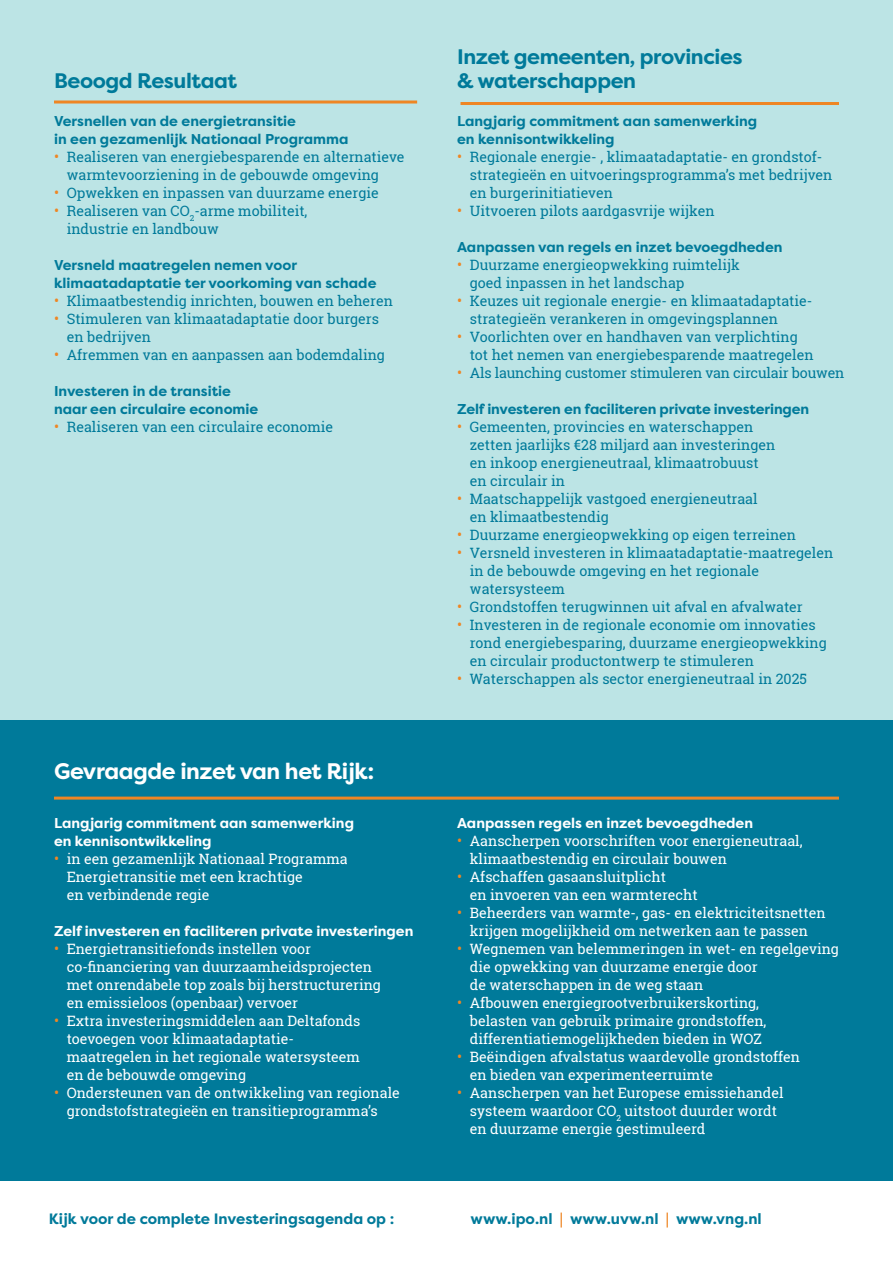
<style>
.page{position:relative;width:893px;height:1263px;background:#fff}
.page>*{position:absolute;margin:0;border:0;box-sizing:border-box;transform-origin:0 0}
.t1{font:700 22.5px "Filson Pro";letter-spacing:-.02em;color:#fff}
.t2{font:700 21px/24px "Filson Pro";letter-spacing:-.02em;color:#007a9a}
.t3{font:700 15px "Filson Pro";color:#007a9a}
.t4{font:14.25px/18px "Roboto Slab";color:#007a9a}
.t5{font:14.25px/18px "Roboto Slab";color:#fff}
.t6{font:700 14.25px/18px "Filson Pro";color:#007a9a}
.t7{font:700 14.25px/18px "Filson Pro";color:#fff}
.s1{font-size:15px;color:#ee8624}
.s2{color:#ee8624}
</style>
<div class="page">
<div style="left:0;top:0;width:893px;height:762px;background:#bce4e5"></div>
<div style="left:0;top:720px;width:893px;height:461px;background:#007a9a"></div>
<hr style="left:54px;top:101px;width:363px;height:3px;background:#ee8624">
<hr style="left:54px;top:797px;width:785px;height:3px;background:#ee8624">
<hr style="left:460px;top:102px;width:379px;height:3px;background:#ee8624">
<h2 class="t2" style="left:54px;top:69px;width:185px">Beoogd Resultaat</h2>
<p class="t6" style="left:54px;top:112px;width:296px">Versnellen van de energietransitie<br>in een gezamenlijk Nationaal Programma</p>
<p class="t4" style="left:67px;top:148px;width:339px;text-indent:-13px"><span class="s1">•</span> Realiseren van energiebesparende en alternatieve warmtevoorziening in de gebouwde omgeving</p>
<p class="t4" style="left:54px;top:184px;width:326px"><span class="s1">•</span> Opwekken en inpassen van duurzame energie</p>
<p class="t4" style="left:67px;top:202px;width:242px;text-indent:-13px"><span class="s1">•</span> Realiseren van CO<sub>2</sub>-arme mobiliteit, industrie en landbouw</p>
<p class="t6" style="left:54px;top:256px;width:324px">Versneld maatregelen nemen voor klimaatadaptatie ter voorkoming van schade</p>
<p class="t4" style="left:54px;top:292px;width:340px"><span class="s1">•</span> Klimaatbestendig inrichten, bouwen en beheren</p>
<p class="t4" style="left:67px;top:310px;width:314px;text-indent:-13px"><span class="s1">•</span> Stimuleren van klimaatadaptatie door burgers en bedrijven</p>
<p class="t4" style="left:54px;top:346px;width:332px"><span class="s1">•</span> Afremmen van en aanpassen aan bodemdaling</p>
<p class="t6" style="left:54px;top:382px;width:206px">Investeren in de transitie naar een circulaire economie</p>
<p class="t4" style="left:54px;top:418px;width:281px"><span class="s1">•</span> Realiseren van een circulaire economie</p>
<h1 class="t1" style="left:54px;top:757px;width:322px">Gevraagde inzet van het Rijk:</h1>
<p class="t7" style="left:54px;top:814px;width:302px">Langjarig commitment aan samenwerking en kennisontwikkeling</p>
<p class="t5" style="left:67px;top:850px;width:283px;text-indent:-13px"><span class="s1">•</span> in een gezamenlijk Nationaal Programma<br>Energietransitie met een krachtige<br>en verbindende regie</p>
<p class="t7" style="left:54px;top:922px;width:361px">Zelf investeren en faciliteren private investeringen</p>
<p class="t5" style="left:67px;top:940px;width:316px;text-indent:-13px"><span class="s1">•</span> Energietransitiefonds instellen voor co-financiering van duurzaamheidsprojecten met onrendabele top zoals bij herstructurering en emissieloos (openbaar) vervoer</p>
<p class="t5" style="left:67px;top:1012px;width:295px;text-indent:-13px"><span class="s1">•</span> Extra investeringsmiddelen aan Deltafonds toevoegen voor klimaatadaptatie&shy;maatregelen in het regionale watersysteem en de bebouwde omgeving</p>
<p class="t5" style="left:67px;top:1084px;width:335px;text-indent:-13px"><span class="s1">•</span> Ondersteunen van de ontwikkeling van regionale grondstofstrategieën en transitieprogramma’s</p>
<h2 class="t2" style="left:457px;top:45px;width:287px">Inzet gemeenten, provincies &amp; waterschappen</h2>
<p class="t6" style="left:457px;top:112px;width:302px">Langjarig commitment aan samenwerking en kennisontwikkeling</p>
<p class="t4" style="left:470px;top:148px;width:364px;text-indent:-13px"><span class="s1">•</span> Regionale energie- , klimaatadaptatie- en grondstof&shy;strategieën en uitvoeringsprogramma’s met bedrijven en burgerinitiatieven</p>
<p class="t4" style="left:457px;top:202px;width:259px"><span class="s1">•</span> Uitvoeren pilots aardgasvrije wijken</p>
<p class="t6" style="left:457px;top:238px;width:327px">Aanpassen van regels en inzet bevoegdheden</p>
<p class="t4" style="left:470px;top:256px;width:271px;text-indent:-13px"><span class="s1">•</span> Duurzame energieopwekking ruimtelijk goed inpassen in het landschap</p>
<p class="t4" style="left:470px;top:292px;width:344px;text-indent:-13px"><span class="s1">•</span> Keuzes uit regionale energie- en klimaatadaptatie&shy;strategieën verankeren in omgevingsplannen</p>
<p class="t4" style="left:470px;top:328px;width:345px;text-indent:-13px"><span class="s1">•</span> Voorlichten over en handhaven van verplichting tot het nemen van energiebesparende maatregelen</p>
<p class="t4" style="left:457px;top:364px;width:389px"><span class="s1">•</span> Als launching customer stimuleren van circulair bouwen</p>
<p class="t6" style="left:457px;top:400px;width:354px">Zelf investeren en faciliteren private investeringen</p>
<p class="t4" style="left:470px;top:418px;width:307px;text-indent:-13px"><span class="s1">•</span> Gemeenten, provincies en waterschappen zetten jaarlijks €28 miljard aan investeringen en inkoop energieneutraal, klimaatrobuust en circulair in</p>
<p class="t4" style="left:470px;top:490px;width:289px;text-indent:-13px"><span class="s1">•</span> Maatschappelijk vastgoed energieneutraal en klimaatbestendig</p>
<p class="t4" style="left:457px;top:526px;width:340px"><span class="s1">•</span> Duurzame energieopwekking op eigen terreinen</p>
<p class="t4" style="left:470px;top:544px;width:365px;text-indent:-13px"><span class="s1">•</span> Versneld investeren in klimaatadaptatie-maatregelen in de bebouwde omgeving en het regionale watersysteem</p>
<p class="t4" style="left:457px;top:598px;width:347px"><span class="s1">•</span> Grondstoffen terugwinnen uit afval en afvalwater</p>
<p class="t4" style="left:470px;top:616px;width:358px;text-indent:-13px"><span class="s1">•</span> Investeren in de regionale economie om innovaties rond energiebesparing, duurzame energieopwekking en circulair productontwerp te stimuleren</p>
<p class="t4" style="left:457px;top:670px;width:351px"><span class="s1">•</span> Waterschappen als sector energieneutraal in 2025</p>
<p class="t7" style="left:457px;top:814px;width:297px">Aanpassen regels en inzet bevoegdheden</p>
<p class="t5" style="left:470px;top:832px;width:334px;text-indent:-13px"><span class="s1">•</span> Aanscherpen voorschriften voor energieneutraal, klimaatbestendig en circulair bouwen</p>
<p class="t5" style="left:470px;top:868px;width:229px;text-indent:-13px"><span class="s1">•</span> Afschaffen gasaansluitplicht<br>en invoeren van een warmterecht</p>
<p class="t5" style="left:457px;top:904px;width:370px;text-align:center"><span class="s1">•</span> Beheerders van warmte-, gas- en elektriciteitsnetten krijgen mogelijkheid om netwerken aan te passen</p>
<p class="t5" style="left:470px;top:940px;width:370px;text-indent:-13px"><span class="s1">•</span> Wegnemen van belemmeringen in wet- en regelgeving die opwekking van duurzame energie door<br>de waterschappen in de weg staan</p>
<p class="t5" style="left:470px;top:994px;width:298px;text-indent:-13px"><span class="s1">•</span> Afbouwen energiegrootverbruikerskorting, belasten van gebruik primaire grondstoffen, differentiatiemogelijkheden bieden in WOZ</p>
<p class="t5" style="left:470px;top:1048px;width:332px;text-indent:-13px"><span class="s1">•</span> Beëindigen afvalstatus waardevolle grondstoffen en bieden van experimenteerruimte</p>
<p class="t5" style="left:470px;top:1084px;width:315px;text-indent:-13px"><span class="s1">•</span> Aanscherpen van het Europese emissiehandel systeem waardoor CO<sub>2</sub> uitstoot duurder wordt en duurzame energie gestimuleerd</p>
<p class="t3" style="left:49px;top:1209px;width:347px">Kijk voor de complete Investeringsagenda op :</p>
<p class="t3" style="left:471px;top:1209px;width:293px">www.ipo.nl <span class="s2">|</span> www.uvw.nl <span class="s2">|</span> www.vng.nl</p>
</div>
